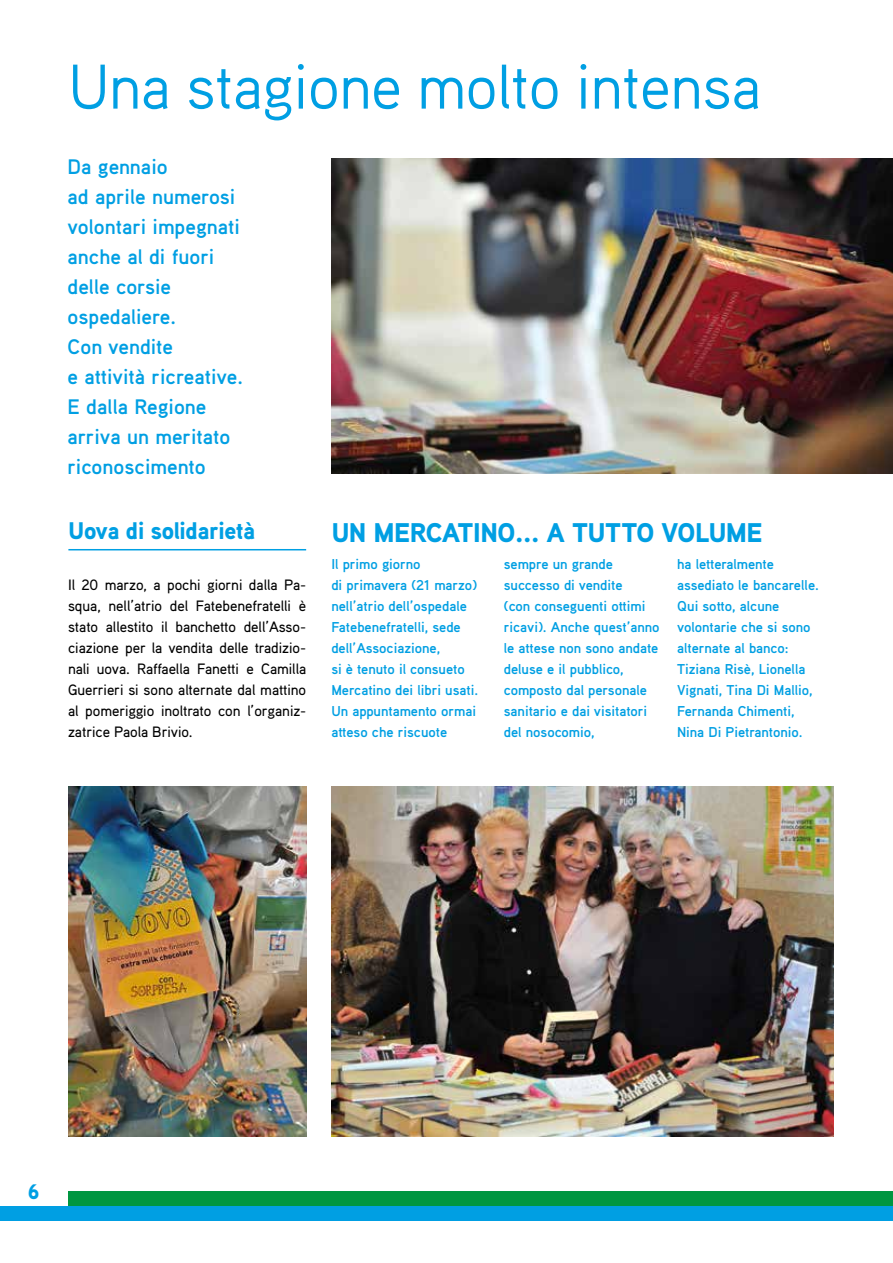
<style>
.page{position:relative;width:893px;height:1263px;background:#fff}
.page>*{position:absolute;margin:0;border:0;box-sizing:border-box;transform-origin:0 0}
.t1{font:63px "Aaux Pro";letter-spacing:-.02em;color:#009fe3}
.t2{font:900 27px "Aaux Pro";letter-spacing:-.015em;color:#009fe3}
.t3{font:900 24px "Aaux Pro";letter-spacing:-.015em;color:#009fe3}
.t4{font:700 21px/30px "Aaux Pro";color:#009fe3}
.t5{font:900 21px "Aaux Pro";color:#009fe3}
.t6{font:500 15px/21px "Aaux Pro";letter-spacing:-.005em;color:#000;text-align:justify}
.t7{font:700 14.25px/21px "Aaux Pro";letter-spacing:-.005em;color:#009fe3}
</style>
<div class="page">
<div style="left:0;top:1206px;width:893px;height:15px;background:#009fe3"></div>
<div style="left:68px;top:1191px;width:825px;height:15px;background:#009641"></div>
<img style="left:332px;top:158px;width:561px;height:315px">
<img style="left:68px;top:786px;width:238px;height:350px">
<hr style="left:68px;top:549px;width:238px;height:1px;background:#009fe3">
<img style="left:332px;top:786px;width:502px;height:350px">
<h1 class="t1" style="left:68px;top:47px;width:695px">Una stagione molto intensa</h1>
<h3 class="t4" style="left:68px;top:151px;width:177px">Da gennaio<br>ad aprile numerosi volontari impegnati anche al di fuori delle corsie ospedaliere.<br>Con vendite<br>e attività ricreative.<br>E dalla Regione arriva un meritato riconoscimento</h3>
<h3 class="t3" style="left:69px;top:515px;width:188px">Uova di solidarietà</h3>
<p class="t6" style="left:68px;top:574px;width:240px">Il 20 marzo, a pochi giorni dalla Pa&shy;squa, nell’atrio del Fatebenefratelli è stato allestito il banchetto dell’Asso&shy;ciazione per la vendita delle tradizio&shy;nali uova. Raffaella Fanetti e Camilla Guerrieri si sono alternate dal mattino al pomeriggio inoltrato con l’organiz&shy;zatrice Paola Brivio.</p>
<h2 class="t2" style="left:332px;top:515px;width:432px">UN MERCATINO... A TUTTO VOLUME</h2>
<p class="t7" style="left:504px;top:553px;width:157px">sempre un grande successo di vendite<br>(con conseguenti ottimi ricavi). Anche quest’anno le attese non sono andate deluse e il pubblico, composto dal personale sanitario e dai visitatori del nosocomio,</p>
<p class="t7" style="left:677px;top:553px;width:143px">ha letteralmente assediato le bancarelle.<br>Qui sotto, alcune volontarie che si sono alternate al banco:<br>Tiziana Risè, Lionella<br>Vignati, Tina Di Mallio,<br>Fernanda Chimenti,<br>Nina Di Pietrantonio.</p>
<p class="t7" style="left:331px;top:553px;width:148px">Il primo giorno<br>di primavera (21 marzo) nell’atrio dell’ospedale<br>Fatebenefratelli, sede dell’Associazione,<br>si è tenuto il consueto<br>Mercatino dei libri usati.<br>Un appuntamento ormai atteso che riscuote</p>
<h3 class="t5" style="left:28px;top:1178px;width:13px">6</h3>
</div>
